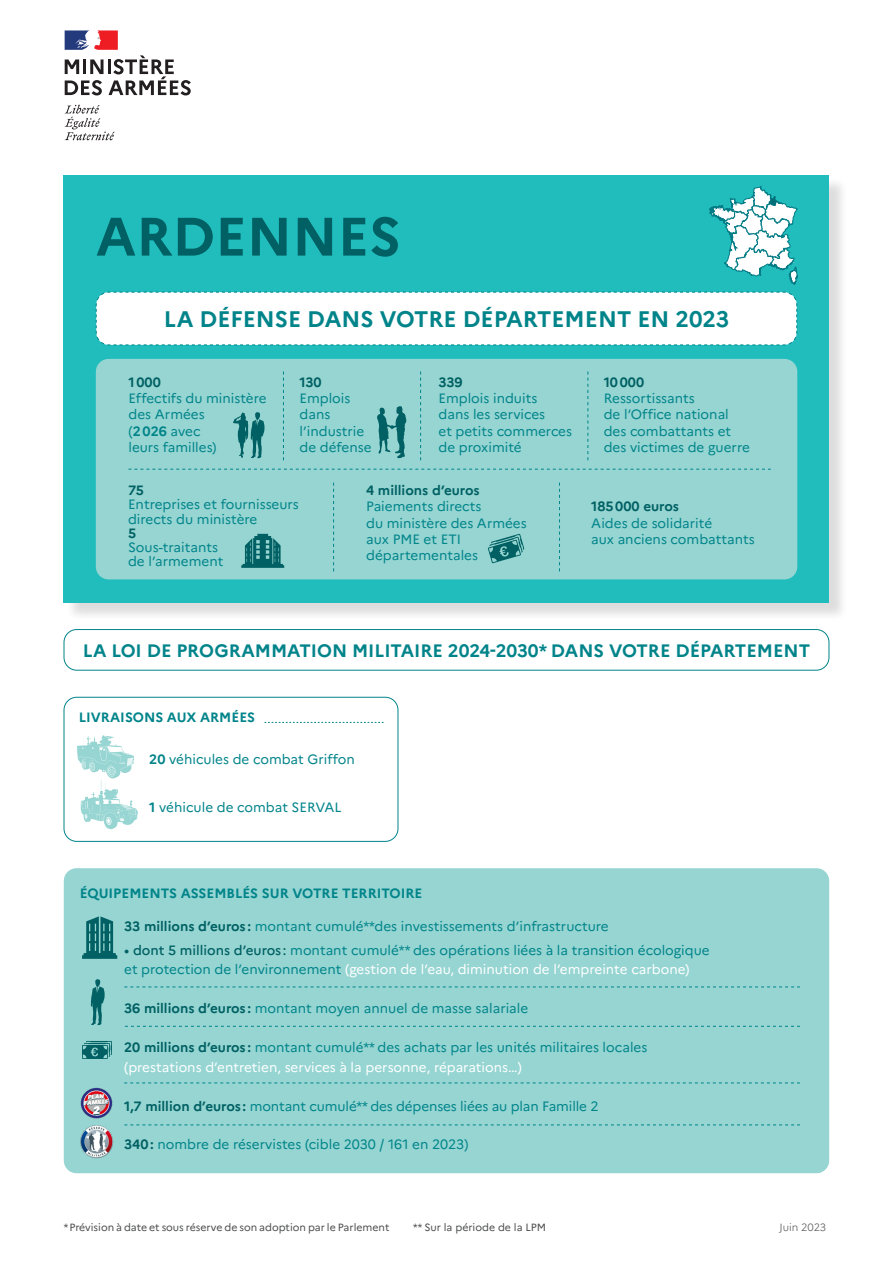
<style>
.page{position:relative;width:893px;height:1263px;background:#fff}
.page>*{position:absolute;margin:0;border:0;box-sizing:border-box;transform-origin:0 0}
.t1{font:700 54px "Marianne";color:#006063}
.t2{font:700 22.5px "Marianne";color:#00848a}
.t3{font:700 18px "Marianne";color:#00848a}
.t4{font:13.5px/16.2px "Marianne";color:#00848a}
.t5{font:13.5px/19.5px "Marianne";color:#fff}
.t6{font:700 13.5px "Marianne";color:#00848a}
.t7{font:700 13.5px "Marianne";color:#006063}
.t8{font:10.5px "Marianne";color:#4b4c4d}
.t9{font:300 10.5px "Marianne";color:#4b4c4d}
.s1{font-weight:700;color:#006063}
.s2{font-weight:700}
.s3{font-weight:500;color:#006063}
.s4{color:#fff}
.s5{color:#00848a}
</style>
<div class="page">
<svg style="left:65px;top:105px;width:50px;height:35px"></svg>
<svg style="left:65px;top:30px;width:126px;height:65px"></svg>
<div style="left:64px;top:697px;width:334px;height:145px;border:1px solid #00848a;border-radius:13px"></div>
<div style="left:64px;top:629px;width:765px;height:41px;border:1px solid #00848a;border-radius:13px"></div>
<div style="left:64px;top:868px;width:765px;height:305px;background:#96d5d2;border-radius:13px"></div>
<svg style="left:91px;top:979px;width:14px;height:46px"></svg>
<img style="left:80px;top:1125px;width:33px;height:33px">
<img style="left:81px;top:1087px;width:31px;height:31px">
<svg style="left:82px;top:1041px;width:30px;height:18px"></svg>
<svg style="left:82px;top:916px;width:35px;height:43px"></svg>
<svg style="left:124px;top:986px;width:676px;height:1px"></svg>
<svg style="left:125px;top:1026px;width:675px;height:1px"></svg>
<svg style="left:124px;top:1082px;width:676px;height:1px"></svg>
<svg style="left:124px;top:1124px;width:676px;height:1px"></svg>
<div style="left:66px;top:177px;width:782px;height:444px;background:#231f20;opacity:.15"></div>
<div style="left:64px;top:175px;width:765px;height:428px;background:#21bdbd"></div>
<div style="left:96px;top:359px;width:701px;height:220px;background:#96d5d2;border-radius:13px"></div>
<svg style="left:95px;top:291px;width:702px;height:55px;background:#f0f9f9"></svg>
<svg style="left:233px;top:412px;width:32px;height:46px"></svg>
<svg style="left:377px;top:406px;width:29px;height:52px"></svg>
<svg style="left:128px;top:469px;width:643px;height:1px"></svg>
<svg style="left:241px;top:534px;width:43px;height:34px"></svg>
<svg style="left:420px;top:371px;width:1px;height:89px"></svg>
<svg style="left:587px;top:371px;width:1px;height:89px"></svg>
<svg style="left:333px;top:483px;width:1px;height:88px"></svg>
<svg style="left:559px;top:483px;width:1px;height:88px"></svg>
<svg style="left:283px;top:371px;width:1px;height:89px"></svg>
<svg style="left:488px;top:534px;width:36px;height:29px"></svg>
<svg style="left:710px;top:187px;width:87px;height:97px"></svg>
<svg style="left:77px;top:735px;width:61px;height:94px"></svg>
<svg style="left:265px;top:722px;width:119px;height:1px"></svg>
<p class="t1" style="left:96px;top:203px;width:307px">ARDENNES</p>
<p class="t2" style="left:164px;top:305px;width:567px">LA DÉFENSE DANS VOTRE DÉPARTEMENT EN 2023</p>
<p class="t4" style="left:128px;top:374px;width:140px"><span class="s1">1000<br></span>Effectifs du ministère des Armées<br>(<span class="s2">2026</span> avec<br>leurs familles)</p>
<p class="t4" style="left:128px;top:483px;width:172px;line-height:14.2px"><span class="s1">75<br></span>Entreprises et fournisseurs directs du ministère</p>
<p class="t7" style="left:128px;top:525px;width:10px">5</p>
<p class="t4" style="left:128px;top:540px;width:97px;line-height:14.2px">Sous-traitants de l’armement</p>
<p class="t4" style="left:300px;top:374px;width:74px"><span class="s1">130<br></span>Emplois dans l’industrie de défense</p>
<p class="t4" style="left:439px;top:374px;width:135px"><span class="s1">339<br></span>Emplois induits<br>dans les services<br>et petits commerces de proximité</p>
<p class="t4" style="left:604px;top:374px;width:148px"><span class="s1">10000<br></span>Ressortissants<br>de l’Office national des combattants et des victimes de guerre</p>
<p class="t4" style="left:366px;top:482px;width:162px"><span class="s1">4 millions d’euros<br></span>Paiements directs<br>du ministère des Armées aux PME et ETI départementales</p>
<p class="t4" style="left:591px;top:498px;width:165px"><span class="s1">185000 euros<br></span>Aides de solidarité<br>aux anciens combattants</p>
<p class="t3" style="left:83px;top:639px;width:729px">LA LOI DE PROGRAMMATION MILITAIRE 2024-2030* DANS VOTRE DÉPARTEMENT</p>
<p class="t6" style="left:79px;top:709px;width:178px">LIVRAISONS AUX ARMÉES</p>
<p class="t4" style="left:149px;top:751px;width:207px"><span class="s2">20</span> véhicules de combat Griffon</p>
<p class="t4" style="left:149px;top:799px;width:194px"><span class="s2">1</span> véhicule de combat SERVAL</p>
<p class="t6" style="left:80px;top:885px;width:344px">ÉQUIPEMENTS ASSEMBLÉS SUR VOTRE TERRITOIRE</p>
<p class="t4" style="left:124px;top:918px;width:486px"><span class="s1">33 millions d’euros :</span> montant cumulé**des investissements d’infrastructure</p>
<p class="t4" style="left:124px;top:940px;width:587px;line-height:19.5px"><span class="s3">• dont 5 millions d’euros :</span> montant cumulé** des opérations liées à la transition écologique et protection de l’environnement <span class="s4">(gestion de l’eau, diminution de l’empreinte carbone)</span></p>
<p class="t4" style="left:124px;top:1000px;width:406px"><span class="s1">36 millions d’euros :</span> montant moyen annuel de masse salariale</p>
<p class="t5" style="left:124px;top:1037px;width:525px"><span class="s1">20 millions d’euros :</span> <span class="s5">montant cumulé** des achats par les unités militaires locales </span>(prestations d’entretien, services à la personne, réparations…)</p>
<p class="t4" style="left:124px;top:1098px;width:476px"><span class="s1">1,7 million d’euros :</span> montant cumulé** des dépenses liées au plan Famille 2</p>
<p class="t4" style="left:124px;top:1136px;width:346px"><span class="s1">340:</span> nombre de réservistes (cible 2030 / 161 en 2023)</p>
<p class="t8" style="left:64px;top:1220px;width:327px">* Prévision à date et sous réserve de son adoption par le Parlement</p>
<p class="t8" style="left:413px;top:1220px;width:134px">** Sur la période de la LPM</p>
<p class="t9" style="left:780px;top:1220px;width:48px">Juin 2023</p>
</div>
